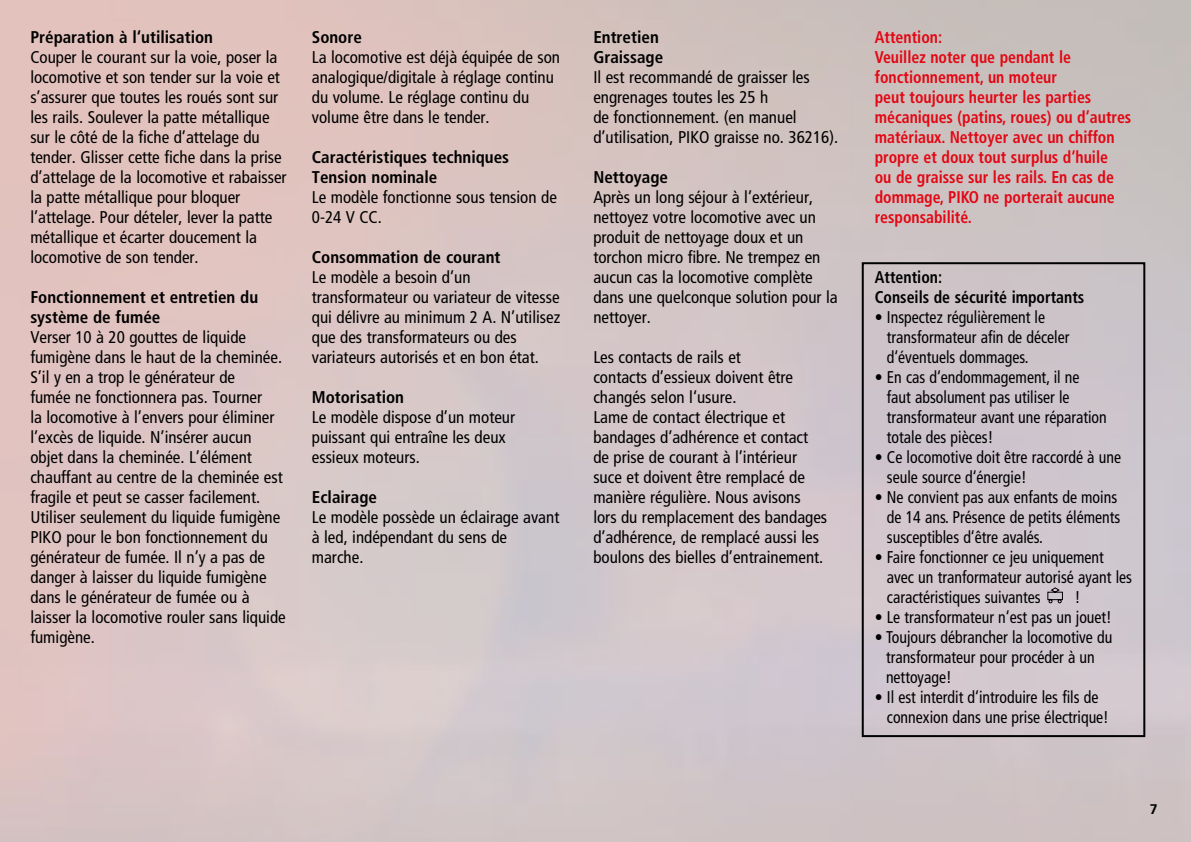
<style>
.page{position:relative;width:1191px;height:842px;background:#fff}
.page>*{position:absolute;margin:0;border:0;box-sizing:border-box;transform-origin:0 0}
.t1{font:condensed 17px/20px "Frutiger LT Std";color:#000}
.t2{font:condensed 17px/20px "Frutiger LT Std";color:#000;scale:.93 1}
.t3{font:700 condensed 17px/20px "Frutiger LT Std";color:#e30613;scale:.93 1}
.t4{font:700 condensed 17px/20px "Frutiger LT Std";color:#000}
.t5{font:700 condensed 17px/20px "Frutiger LT Std";color:#000;scale:.93 1}
.t6{font:700 14px "Frutiger LT Std";color:#000}
</style>
<div class="page">
<img style="left:0;top:0;width:1191px;height:842px">
<div style="left:861px;top:262px;width:284px;height:475px;border:2px solid #000"></div>
<svg style="left:1047px;top:588px;width:15px;height:15px"></svg>
<p class="t4" style="left:30px;top:27px;width:184px">Préparation à l‘utilisation</p>
<p class="t1" style="left:30px;top:47px;width:258px">Couper le courant sur la voie, poser la locomotive et son tender sur la voie et s’assurer que toutes les roués sont sur les rails. Soulever la patte métallique sur le côté de la fiche d’attelage du tender. Glisser cette fiche dans la prise d’attelage de la locomotive et rabaisser la patte métallique pour bloquer l’attelage. Pour dételer, lever la patte métallique et écarter doucement la locomotive de son tender.</p>
<p class="t4" style="left:30px;top:287px;width:229px">Fonctionnement et entretien du système de fumée</p>
<p class="t1" style="left:30px;top:327px;width:257px">Verser 10 à 20 gouttes de liquide fumigène dans le haut de la cheminée.<br>S’il y en a trop le générateur de<br>fumée ne fonctionnera pas. Tourner<br>la locomotive à l’envers pour éliminer l’excès de liquide. N’insérer aucun objet dans la cheminée. L’élément chauffant au centre de la cheminée est fragile et peut se casser facilement.<br>Utiliser seulement du liquide fumigène PIKO pour le bon fonctionnement du générateur de fumée. Il n’y a pas de danger à laisser du liquide fumigène dans le générateur de fumée ou à laisser la locomotive rouler sans liquide fumigène.</p>
<p class="t4" style="left:312px;top:27px;width:52px">Sonore</p>
<p class="t1" style="left:312px;top:47px;width:250px">La locomotive est déjà équipée de son analogique/digitale à réglage continu du volume. Le réglage continu du volume être dans le tender.</p>
<p class="t4" style="left:312px;top:147px;width:199px">Caractéristiques techniques<br>Tension nominale</p>
<p class="t1" style="left:312px;top:187px;width:247px">Le modèle fonctionne sous tension de<br>0-24 V CC.</p>
<p class="t4" style="left:312px;top:247px;width:190px">Consommation de courant</p>
<p class="t1" style="left:312px;top:267px;width:250px">Le modèle a besoin d’un transformateur ou variateur de vitesse qui délivre au minimum 2 A. N’utilisez que des transformateurs ou des variateurs autorisés et en bon état.</p>
<p class="t4" style="left:312px;top:387px;width:94px">Motorisation</p>
<p class="t1" style="left:312px;top:407px;width:205px">Le modèle dispose d’un moteur puissant qui entraîne les deux essieux moteurs.</p>
<p class="t4" style="left:312px;top:487px;width:67px">Eclairage</p>
<p class="t1" style="left:312px;top:507px;width:249px">Le modèle possède un éclairage avant à led, indépendant du sens de marche.</p>
<p class="t4" style="left:593px;top:27px;width:71px">Entretien<br>Graissage</p>
<p class="t1" style="left:593px;top:67px;width:246px">Il est recommandé de graisser les engrenages toutes les 25 h<br>de fonctionnement. (en manuel d’utilisation, PIKO graisse no. 36216).</p>
<p class="t4" style="left:593px;top:167px;width:76px">Nettoyage</p>
<p class="t1" style="left:593px;top:187px;width:246px">Après un long séjour à l’extérieur, nettoyez votre locomotive avec un produit de nettoyage doux et un torchon micro fibre. Ne trempez en aucun cas la locomotive complète dans une quelconque solution pour la nettoyer.</p>
<p class="t1" style="left:593px;top:347px;width:235px">Les contacts de rails et<br>contacts d’essieux doivent être changés selon l‘usure.<br>Lame de contact électrique et bandages d’adhérence et contact de prise de courant à l’intérieur suce et doivent être remplacé de manière régulière. Nous avisons lors du remplacement des bandages d’adhérence, de remplacé aussi les boulons des bielles d’entrainement.</p>
<p class="t3" style="left:874px;top:27px;width:277px">Attention:<br>Veuillez noter que pendant le fonctionnement, un moteur<br>peut toujours heurter les parties mécaniques (patins, roues) ou d’autres matériaux. Nettoyer avec un chiffon propre et doux tout surplus d‘huile<br>ou de graisse sur les rails. En cas de dommage, PIKO ne porterait aucune responsabilité.</p>
<p class="t5" style="left:874px;top:267px;width:227px">Attention:<br>Conseils de sécurité importants</p>
<p class="t2" style="left:887px;top:307px;width:198px;text-indent:-12px">• Inspectez régulièrement le transformateur afin de déceler d‘éventuels dommages.</p>
<p class="t2" style="left:887px;top:367px;width:238px;text-indent:-12px">• En cas d‘endommagement, il ne faut absolument pas utiliser le transformateur avant une réparation totale des pièces!</p>
<p class="t2" style="left:887px;top:447px;width:253px;text-indent:-12px">• Ce locomotive doit être raccordé à une seule source d‘énergie!</p>
<p class="t2" style="left:887px;top:487px;width:252px;text-indent:-12px">• Ne convient pas aux enfants de moins de 14 ans. Présence de petits éléments susceptibles d‘être avalés.</p>
<p class="t2" style="left:887px;top:547px;width:265px;text-indent:-12px">• Faire fonctionner ce jeu uniquement avec un tranformateur autorisé ayant les caractéristiques suivantes</p>
<p class="t2" style="left:1074px;top:587px;width:7px">!</p>
<p class="t2" style="left:874px;top:607px;width:256px">• Le transformateur n‘est pas un jouet!</p>
<p class="t2" style="left:886px;top:627px;width:245px;text-indent:-11px">• Toujours débrancher la locomotive du transformateur pour procéder à un nettoyage!</p>
<p class="t2" style="left:887px;top:687px;width:240px;text-indent:-12px">• Il est interdit d‘introduire les fils de connexion dans une prise électrique!</p>
<p class="t6" style="left:1149px;top:801px;width:9px">7</p>
</div>
